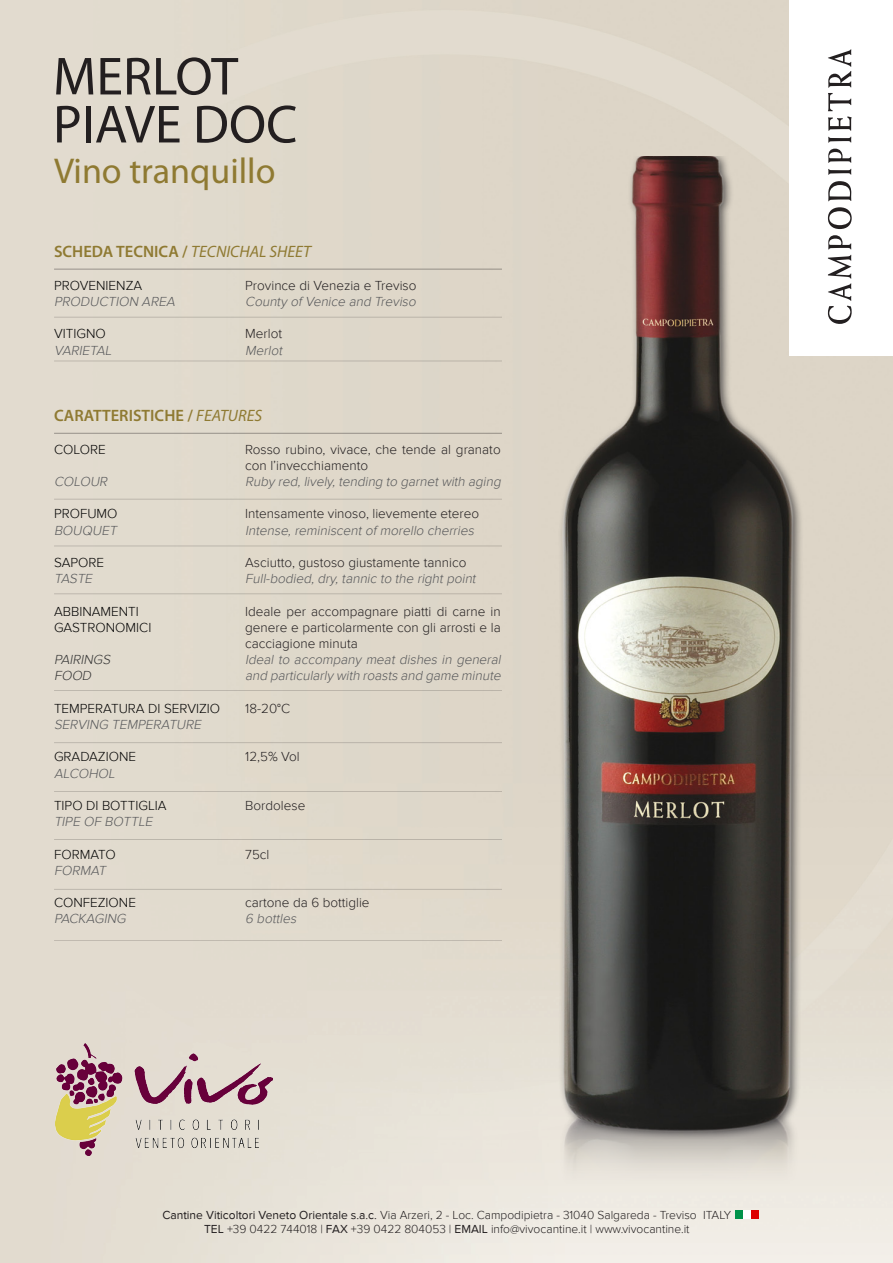
<style>
.page{position:relative;width:893px;height:1263px;background:#fff}
.page>*{position:absolute;margin:0;border:0;box-sizing:border-box;transform-origin:0 0}
.t1{font:54px "Myriad Pro";color:#231f20}
.t2{font:36px "Myriad Pro";color:#8f7a32}
.t3{font:600 16.5px "Myriad Pro";color:#8f7a32}
.t4{font:italic 300 13.5px/16.2px "Proxima Nova";color:#57585a}
.t5{font:300 13.5px/16.2px "Proxima Nova";color:#231f20}
.t6{font:300 13.5px "Proxima Nova";color:#000}
.t7{font:italic 300 13.5px "Proxima Nova";color:#333}
.t8{font:300 12px/14.4px "Proxima Nova";color:#231f20;text-align:center}
.s1{font-weight:400;font-style:italic}
.s2{font-weight:400}
</style>
<div class="page">
<img style="left:0;top:0;width:893px;height:1263px">
<img style="left:55px;top:1043px;width:217px;height:112px">
<div style="left:789px;top:1px;width:104px;height:355px;background:#fff"></div>
<svg style="left:839px;top:255px;width:13px;height:69px"></svg>
<svg style="left:839px;top:236px;width:12px;height:13px"></svg>
<svg style="left:839px;top:207px;width:13px;height:22px"></svg>
<svg style="left:839px;top:181px;width:12px;height:20px"></svg>
<svg style="left:839px;top:169px;width:12px;height:6px"></svg>
<svg style="left:828px;top:149px;width:23px;height:14px"></svg>
<svg style="left:828px;top:137px;width:23px;height:6px"></svg>
<svg style="left:828px;top:49px;width:24px;height:82px"></svg>
<img style="left:528px;top:156px;width:311px;height:1080px">
<hr style="left:54px;top:269px;width:448px;height:1px;background:#231f20">
<hr style="left:54px;top:317px;width:448px;height:1px;background:#231f20">
<hr style="left:54px;top:361px;width:448px;height:1px;background:#231f20">
<hr style="left:54px;top:940px;width:448px;height:1px;background:#231f20">
<hr style="left:54px;top:889px;width:448px;height:1px;background:#231f20">
<hr style="left:54px;top:839px;width:448px;height:1px;background:#231f20">
<hr style="left:54px;top:791px;width:448px;height:1px;background:#231f20">
<hr style="left:54px;top:742px;width:448px;height:1px;background:#231f20">
<hr style="left:54px;top:690px;width:448px;height:1px;background:#231f20">
<hr style="left:54px;top:593px;width:448px;height:1px;background:#231f20">
<hr style="left:54px;top:546px;width:448px;height:1px;background:#231f20">
<hr style="left:54px;top:499px;width:448px;height:1px;background:#231f20">
<hr style="left:54px;top:433px;width:448px;height:1px;background:#231f20">
<p class="t1" style="left:53px;top:43px;width:187px">MERLOT</p>
<p class="t1" style="left:53px;top:91px;width:246px">PIAVE DOC</p>
<p class="t2" style="left:54px;top:149px;width:223px">Vino tranquillo</p>
<p class="t3" style="left:54px;top:241px;width:258px">SCHEDA TECNICA / <span class="s1">TECNICHAL SHEET</span></p>
<p class="t6" style="left:54px;top:278px;width:90px">PROVENIENZA</p>
<p class="t4" style="left:54px;top:293px;width:125px">PRODUCTION AREA</p>
<p class="t6" style="left:54px;top:326px;width:53px">VITIGNO</p>
<p class="t4" style="left:54px;top:342px;width:62px">VARIETAL</p>
<p class="t5" style="left:245px;top:277px;width:173px">Province di Venezia e Treviso</p>
<p class="t4" style="left:245px;top:293px;width:175px">County of Venice and Treviso</p>
<p class="t5" style="left:245px;top:326px;width:38px">Merlot</p>
<p class="t4" style="left:245px;top:342px;width:41px">Merlot</p>
<p class="t3" style="left:54px;top:405px;width:210px">CARATTERISTICHE / <span class="s1">FEATURES</span></p>
<p class="t6" style="left:54px;top:442px;width:53px">COLORE</p>
<p class="t4" style="left:54px;top:473px;width:57px">COLOUR</p>
<p class="t6" style="left:54px;top:506px;width:65px">PROFUMO</p>
<p class="t4" style="left:54px;top:522px;width:67px">BOUQUET</p>
<p class="t6" style="left:54px;top:555px;width:52px">SAPORE</p>
<p class="t4" style="left:54px;top:570px;width:42px">TASTE</p>
<p class="t6" style="left:54px;top:604px;width:86px">ABBINAMENTI</p>
<p class="t6" style="left:54px;top:620px;width:99px">GASTRONOMICI</p>
<p class="t7" style="left:54px;top:652px;width:60px">PAIRINGS</p>
<p class="t7" style="left:54px;top:668px;width:41px">FOOD</p>
<p class="t6" style="left:54px;top:701px;width:168px">TEMPERATURA DI SERVIZIO</p>
<p class="t4" style="left:54px;top:716px;width:151px">SERVING TEMPERATURE</p>
<p class="t6" style="left:54px;top:749px;width:84px">GRADAZIONE</p>
<p class="t4" style="left:54px;top:765px;width:65px">ALCOHOL</p>
<p class="t6" style="left:54px;top:798px;width:114px">TIPO DI BOTTIGLIA</p>
<p class="t4" style="left:54px;top:813px;width:103px">TIPE OF BOTTLE</p>
<p class="t6" style="left:54px;top:847px;width:63px">FORMATO</p>
<p class="t4" style="left:54px;top:862px;width:56px">FORMAT</p>
<p class="t6" style="left:54px;top:895px;width:83px">CONFEZIONE</p>
<p class="t4" style="left:54px;top:911px;width:76px">PACKAGING</p>
<p class="t5" style="left:245px;top:441px;width:257px">Rosso rubino, vivace, che tende al granato con l’invecchiamento</p>
<p class="t4" style="left:245px;top:473px;width:260px">Ruby red,lively,tending to garnetwith aging</p>
<p class="t5" style="left:245px;top:506px;width:235px">Intensamente vinoso, lievemente etereo</p>
<p class="t4" style="left:245px;top:522px;width:233px">Intense, reminiscent of morello cherries</p>
<p class="t5" style="left:245px;top:554px;width:223px">Asciutto, gustoso giustamente tannico</p>
<p class="t4" style="left:245px;top:570px;width:235px">Full-bodied, dry, tannic to the right point</p>
<p class="t5" style="left:245px;top:603px;width:257px;text-align:justify">Ideale per accompagnare piatti di carne in genere e particolarmente con gli arrosti e la cacciagione minuta</p>
<p class="t4" style="left:245px;top:651px;width:260px">Ideal to accompany meat dishes in general and particularly with roasts and game minute</p>
<p class="t5" style="left:245px;top:700px;width:46px">18-20°C</p>
<p class="t5" style="left:245px;top:749px;width:56px">12,5% Vol</p>
<p class="t5" style="left:245px;top:797px;width:62px">Bordolese</p>
<p class="t5" style="left:245px;top:846px;width:26px">75cl</p>
<p class="t5" style="left:245px;top:894px;width:126px">cartone da 6 bottiglie</p>
<p class="t4" style="left:245px;top:911px;width:55px">6 bottles</p>
<p class="t8" style="left:162px;top:1207px;width:570px"><span class="s2">Cantine Viticoltori Veneto Orientale s.a.c.</span> Via Arzeri, 2 - Loc. Campodipietra - 31040 Salgareda - Treviso ITALY<br><span class="s2">TEL</span> +39 0422 744018 | <span class="s2">FAX</span> +39 0422 804053 | <span class="s2">EMAIL</span> info@vivocantine.it | www.vivocantine.it</p>
</div>
